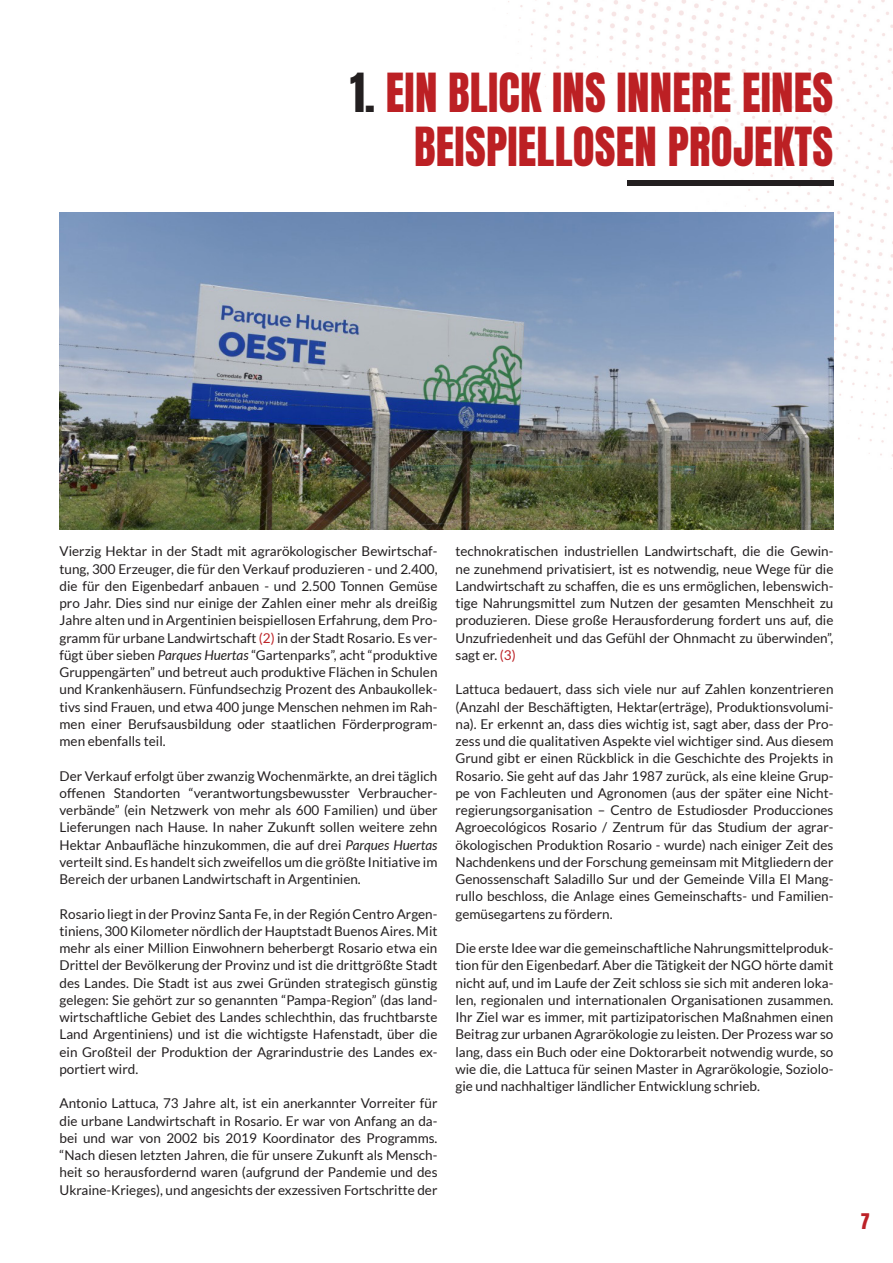
<style>
.page{position:relative;width:893px;height:1263px;background:#fff}
.page>*{position:absolute;margin:0;border:0;box-sizing:border-box;transform-origin:0 0}
.Titulo_normal{font:45px "Anton";letter-spacing:.005em;color:#bc2024}
.t1{font:18px "Anton";color:#bc2127}
.CUERPO_DE_TEXTO{font:13.5px/17.2px "Lato";color:#231f20;text-align:justify}
.s1{color:#231f20}
.s2{color:#bc2126}
.s3{font-style:italic}
</style>
<div class="page">
<img style="left:119px;top:0;width:774px;height:530px">
<div style="left:627px;top:180px;width:206px;height:6px;background:#231f20"></div>
<img style="left:60px;top:213px;width:773px;height:317px">
<p class="Titulo_normal" style="left:350px;top:71px;width:485px"><span class="s1">1.</span> EIN BLICK INS INNERE EINES</p>
<p class="Titulo_normal" style="left:414px;top:125px;width:421px">BEISPIELLOSEN PROJEKTS</p>
<p class="CUERPO_DE_TEXTO" style="left:60px;top:543px;width:379px">Vierzig Hektar in der Stadt mit agrarökologischer Bewirtschaf&shy;tung, 300 Erzeuger, die für den Verkauf produzieren - und 2.400, die für den Eigenbedarf anbauen - und 2.500 Tonnen Gemüse pro Jahr. Dies sind nur einige der Zahlen einer mehr als dreißig Jahre alten und in Argentinien beispiellosen Erfahrung, dem Pro&shy;gramm für urbane Landwirtschaft <span class="s2">(2)</span> in der Stadt Rosario. Es ver&shy;fügt über sieben <span class="s3">Parques Huertas</span> “Gartenparks”, acht “produktive Gruppengärten” und betreut auch produktive Flächen in Schulen und Krankenhäusern. Fünfundsechzig Prozent des Anbaukollek&shy;tivs sind Frauen, und etwa 400 junge Menschen nehmen im Rah&shy;men einer Berufsausbildung oder staatlichen Förderprogram&shy;men ebenfalls teil.</p>
<p class="CUERPO_DE_TEXTO" style="left:60px;top:767px;width:379px">Der Verkauf erfolgt über zwanzig Wochenmärkte, an drei täglich offenen Standorten “verantwortungsbewusster Verbraucher&shy;verbände” (ein Netzwerk von mehr als 600 Familien) und über Lieferungen nach Hause. In naher Zukunft sollen weitere zehn Hektar Anbaufläche hinzukommen, die auf drei <span class="s3">Parques Huertas </span>verteilt sind. Es handelt sich zweifellos um die größte Initiative im Bereich der urbanen Landwirtschaft in Argentinien.</p>
<p class="CUERPO_DE_TEXTO" style="left:60px;top:905px;width:379px">Rosario liegt in der Provinz Santa Fe, in der Región Centro Argen&shy;tiniens, 300 Kilometer nördlich der Hauptstadt Buenos Aires. Mit mehr als einer Million Einwohnern beherbergt Rosario etwa ein Drittel der Bevölkerung der Provinz und ist die drittgrößte Stadt des Landes. Die Stadt ist aus zwei Gründen strategisch günstig gelegen: Sie gehört zur so genannten “Pampa-Region” (das land&shy;wirtschaftliche Gebiet des Landes schlechthin, das fruchtbarste Land Argentiniens) und ist die wichtigste Hafenstadt, über die ein Großteil der Produktion der Agrarindustrie des Landes ex&shy;portiert wird.</p>
<p class="CUERPO_DE_TEXTO" style="left:60px;top:1095px;width:379px">Antonio Lattuca, 73 Jahre alt, ist ein anerkannter Vorreiter für die urbane Landwirtschaft in Rosario. Er war von Anfang an da&shy;bei und war von 2002 bis 2019 Koordinator des Programms. “Nach diesen letzten Jahren, die für unsere Zukunft als Mensch&shy;heit so herausfordernd waren (aufgrund der Pandemie und des Ukraine-Krieges), und angesichts der exzessiven Fortschritte der</p>
<p class="CUERPO_DE_TEXTO" style="left:455px;top:543px;width:379px">technokratischen industriellen Landwirtschaft, die die Gewin&shy;ne zunehmend privatisiert, ist es notwendig, neue Wege für die Landwirtschaft zu schaffen, die es uns ermöglichen, lebenswich&shy;tige Nahrungsmittel zum Nutzen der gesamten Menschheit zu produzieren. Diese große Herausforderung fordert uns auf, die Unzufriedenheit und das Gefühl der Ohnmacht zu überwinden”, sagt er. <span class="s2">(3)</span></p>
<p class="CUERPO_DE_TEXTO" style="left:455px;top:681px;width:379px">Lattuca bedauert, dass sich viele nur auf Zahlen konzentrieren (Anzahl der Beschäftigten, Hektar(erträge), Produktionsvolumi&shy;na). Er erkennt an, dass dies wichtig ist, sagt aber, dass der Pro&shy;zess und die qualitativen Aspekte viel wichtiger sind. Aus diesem Grund gibt er einen Rückblick in die Geschichte des Projekts in Rosario. Sie geht auf das Jahr 1987 zurück, als eine kleine Grup&shy;pe von Fachleuten und Agronomen (aus der später eine Nicht&shy;regierungsorganisation – Centro de Estudiosder Producciones Agroecológicos Rosario / Zentrum für das Studium der agrar&shy;ökologischen Produktion Rosario - wurde) nach einiger Zeit des Nachdenkens und der Forschung gemeinsam mit Mitgliedern der Genossenschaft Saladillo Sur und der Gemeinde Villa El Mang&shy;rullo beschloss, die Anlage eines Gemeinschafts- und Familien&shy;gemüsegartens zu fördern.</p>
<p class="CUERPO_DE_TEXTO" style="left:455px;top:939px;width:379px">Die erste Idee war die gemeinschaftliche Nahrungsmittelproduk&shy;tion für den Eigenbedarf. Aber die Tätigkeit der NGO hörte damit nicht auf, und im Laufe der Zeit schloss sie sich mit anderen loka&shy;len, regionalen und internationalen Organisationen zusammen.<br>Ihr Ziel war es immer, mit partizipatorischen Maßnahmen einen Beitrag zur urbanen Agrarökologie zu leisten. Der Prozess war so lang, dass ein Buch oder eine Doktorarbeit notwendig wurde, so wie die, die Lattuca für seinen Master in Agrarökologie, Soziolo&shy;gie und nachhaltiger ländlicher Entwicklung schrieb.</p>
<h2 class="t1" style="left:861px;top:1212px;width:10px">7</h2>
</div>
